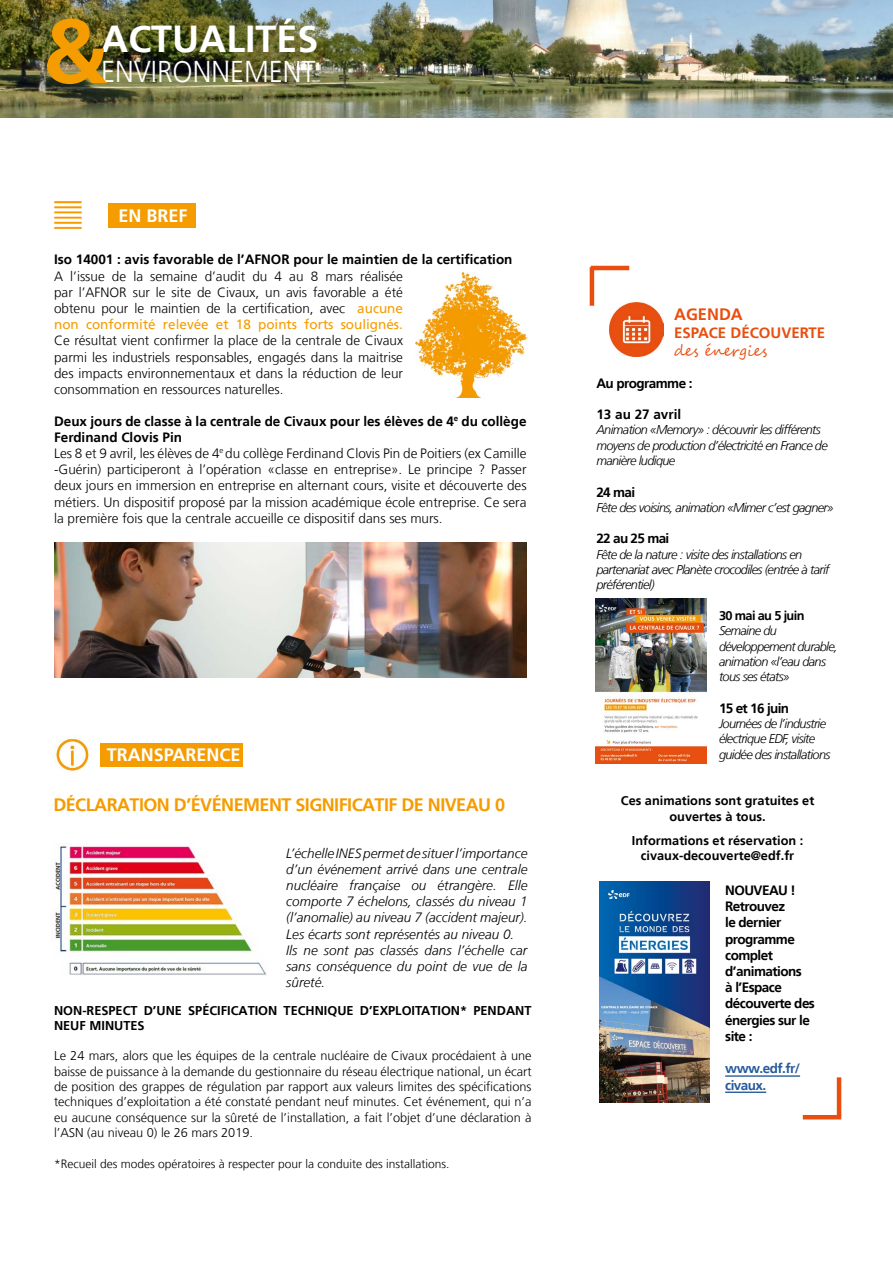
<style>
.page{position:relative;width:893px;height:1263px;background:#fff}
.page>*{position:absolute;margin:0;border:0;box-sizing:border-box;transform-origin:0 0}
.t1{font:700 90.9px "Frutiger";color:#f59c00}
.t2{font:700 37.5px "Frutiger";color:#fff}
.t3{font:300 30px "Frutiger";color:#fff;scale:.93 1}
.t4{font:700 18px "Frutiger";letter-spacing:-.03em;color:#f59c00}
.t5{font:700 18px "Frutiger";color:#fff}
.t6{font:700 16.5px "Frutiger";color:#e94e0f}
.t7{font:700 15px "Frutiger";color:#e94e0f}
.t8{font:15px "Segoe Script";color:#e94e0f}
.t9{font:300 13.5px/16.2px "Frutiger";color:#000;text-align:justify}
.t10{font:italic 300 13.5px/16.2px "Frutiger";color:#000}
.t11{font:700 13.5px/16.2px "Frutiger";letter-spacing:-.04em;color:#000}
.t12{font:700 13.5px "Frutiger";color:#000}
.t13{font:700 13.5px/16.2px "Frutiger";letter-spacing:-.04em;color:#275b9b}
.t14{font:300 12.75px/15.3px "Frutiger";color:#000;text-align:justify}
.t15{font:italic 300 12.75px/15.3px "Frutiger";letter-spacing:-.05em;color:#000}
.t16{font:700 12.75px/15.3px "Frutiger";color:#000;text-align:center}
.t17{font:700 12.75px "Frutiger";letter-spacing:-.05em;color:#000}
.t18{font:300 12px "Frutiger";color:#000}
.s1{font-weight:400;color:#f59c00}
.s2{font-weight:700}
</style>
<div class="page">
<img style="left:0;top:0;width:893px;height:117px">
<img style="left:609px;top:303px;width:54px;height:54px">
<hr style="left:591px;top:266px;width:38px;height:4px;background:#e94e0f">
<hr style="left:590px;top:267px;width:4px;height:39px;background:#e94e0f">
<hr style="left:803px;top:1115px;width:38px;height:4px;background:#e94e0f">
<hr style="left:837px;top:1077px;width:4px;height:39px;background:#e94e0f">
<img style="left:596px;top:599px;width:110px;height:165px">
<img style="left:599px;top:882px;width:111px;height:221px">
<hr style="left:725px;top:1075px;width:75px;height:2px;background:#275b9b">
<hr style="left:725px;top:1091px;width:41px;height:2px;background:#275b9b">
<div style="left:108px;top:203px;width:88px;height:24px;background:#f59c00"></div>
<div style="left:98px;top:743px;width:145px;height:24px;background:#f59c00"></div>
<img style="left:56px;top:738px;width:43px;height:34px">
<img style="left:53px;top:844px;width:214px;height:132px">
<img style="left:54px;top:201px;width:28px;height:29px">
<img style="left:54px;top:542px;width:472px;height:135px">
<img style="left:416px;top:273px;width:112px;height:125px">
<h2 class="t2" style="left:101px;top:16px;width:218px">ACTUALITÉS</h2>
<h1 class="t1" style="left:42px;top:-2px;width:67px">&amp;</h1>
<h3 class="t3" style="left:101px;top:55px;width:232px">ENVIRONNEMENT</h3>
<h3 class="t5" style="left:118px;top:205px;width:71px">EN BREF</h3>
<p class="t12" style="left:54px;top:252px;width:460px">Iso 14001 : avis favorable de l’AFNOR pour le maintien de la certification</p>
<p class="t9" style="left:54px;top:268px;width:350px">A l’issue de la semaine d’audit du 4 au 8 mars réalisée par l’AFNOR sur le site de Civaux, un avis favorable a été obtenu pour le maintien de la certification, avec <span class="s1">aucune non conformité relevée et 18 points forts soulignés.</span></p>
<p class="t9" style="left:54px;top:333px;width:350px">Ce résultat vient confirmer la place de la centrale de Civaux parmi les industriels responsables, engagés dans la maitrise des impacts environnementaux et dans la réduction de leur consommation en ressources naturelles.</p>
<p class="t9" style="left:54px;top:413px;width:474px;text-align:left"><span class="s2">Deux jours de classe à la centrale de Civaux pour les élèves de 4</span><sup>e</sup> <span class="s2">du collège Ferdinand Clovis Pin<br></span>Les 8 et 9 avril, les élèves de 4<sup>e</sup> du collège Ferdinand Clovis Pin de Poitiers (ex Camille -Guérin) participeront à l’opération «classe en entreprise». Le principe ? Passer deux jours en immersion en entreprise en alternant cours, visite et découverte des métiers. Un dispositif proposé par la mission académique école entreprise. Ce sera la première fois que la centrale accueille ce dispositif dans ses murs.</p>
<h3 class="t5" style="left:107px;top:744px;width:135px">TRANSPARENCE</h3>
<h3 class="t4" style="left:53px;top:794px;width:453px">DÉCLARATION D’ÉVÉNEMENT SIGNIFICATIF DE NIVEAU 0</h3>
<p class="t10" style="left:286px;top:845px;width:243px">L’échelle INES permet de situer l’importance d’un événement arrivé dans une centrale nucléaire française ou étrangère. Elle comporte 7 échelons, classés du niveau 1 (l’anomalie) au niveau 7 (accident majeur).<br>Les écarts sont représentés au niveau 0.<br>Ils ne sont pas classés dans l’échelle car sans conséquence du point de vue de la sûreté.</p>
<p class="t16" style="left:54px;top:1002px;width:479px;text-align:left">NON-RESPECT D’UNE SPÉCIFICATION TECHNIQUE D’EXPLOITATION* PENDANT<br>NEUF MINUTES</p>
<p class="t14" style="left:54px;top:1048px;width:479px">Le 24 mars, alors que les équipes de la centrale nucléaire de Civaux procédaient à une baisse de puissance à la demande du gestionnaire du réseau électrique national, un écart de position des grappes de régulation par rapport aux valeurs limites des spécifications techniques d’exploitation a été constaté pendant neuf minutes. Cet événement, qui n’a eu aucune conséquence sur la sûreté de l’installation, a fait l’objet d’une déclaration à l’ASN (au niveau 0) le 26 mars 2019.</p>
<p class="t18" style="left:54px;top:1156px;width:397px">*Recueil des modes opératoires à respecter pour la conduite des installations.</p>
<p class="t6" style="left:674px;top:305px;width:70px">AGENDA</p>
<p class="t7" style="left:674px;top:324px;width:153px">ESPACE DÉCOUVERTE</p>
<p class="t8" style="left:674px;top:339px;width:95px">des énergies</p>
<p class="t11" style="left:596px;top:375px;width:98px">Au programme :</p>
<p class="t12" style="left:596px;top:406px;width:86px">13 au 27 avril</p>
<p class="t15" style="left:596px;top:423px;width:233px">Animation «Memory» : découvrir les différents moyens de production d’électricité en France de manière ludique</p>
<p class="t11" style="left:596px;top:484px;width:40px">24 mai</p>
<p class="t15" style="left:596px;top:500px;width:239px">Fête des voisins, animation «Mimer c’est gagner»</p>
<p class="t11" style="left:596px;top:531px;width:74px">22 au 25 mai</p>
<p class="t15" style="left:596px;top:547px;width:235px">Fête de la nature : visite des installations en partenariat avec Planète crocodiles (entrée à tarif préférentiel)</p>
<p class="t17" style="left:719px;top:608px;width:87px">30 mai au 5 juin</p>
<p class="t15" style="left:719px;top:623px;width:120px">Semaine du développement durable, animation «l’eau dans tous ses états»</p>
<p class="t11" style="left:719px;top:700px;width:71px">15 et 16 juin</p>
<p class="t15" style="left:719px;top:716px;width:113px">Journées de l’industrie électrique EDF, visite guidée des installations</p>
<p class="t16" style="left:621px;top:793px;width:195px">Ces animations sont gratuites et ouvertes à tous.</p>
<p class="t16" style="left:632px;top:833px;width:173px">Informations et réservation : civaux-decouverte@edf.fr</p>
<p class="t11" style="left:725px;top:882px;width:91px">NOUVEAU !<br>Retrouvez<br>le dernier programme complet d’animations<br>à l’Espace découverte des énergies sur le site :</p>
<p class="t13" style="left:725px;top:1060px;width:76px">www.edf.fr/ civaux.</p>
</div>
